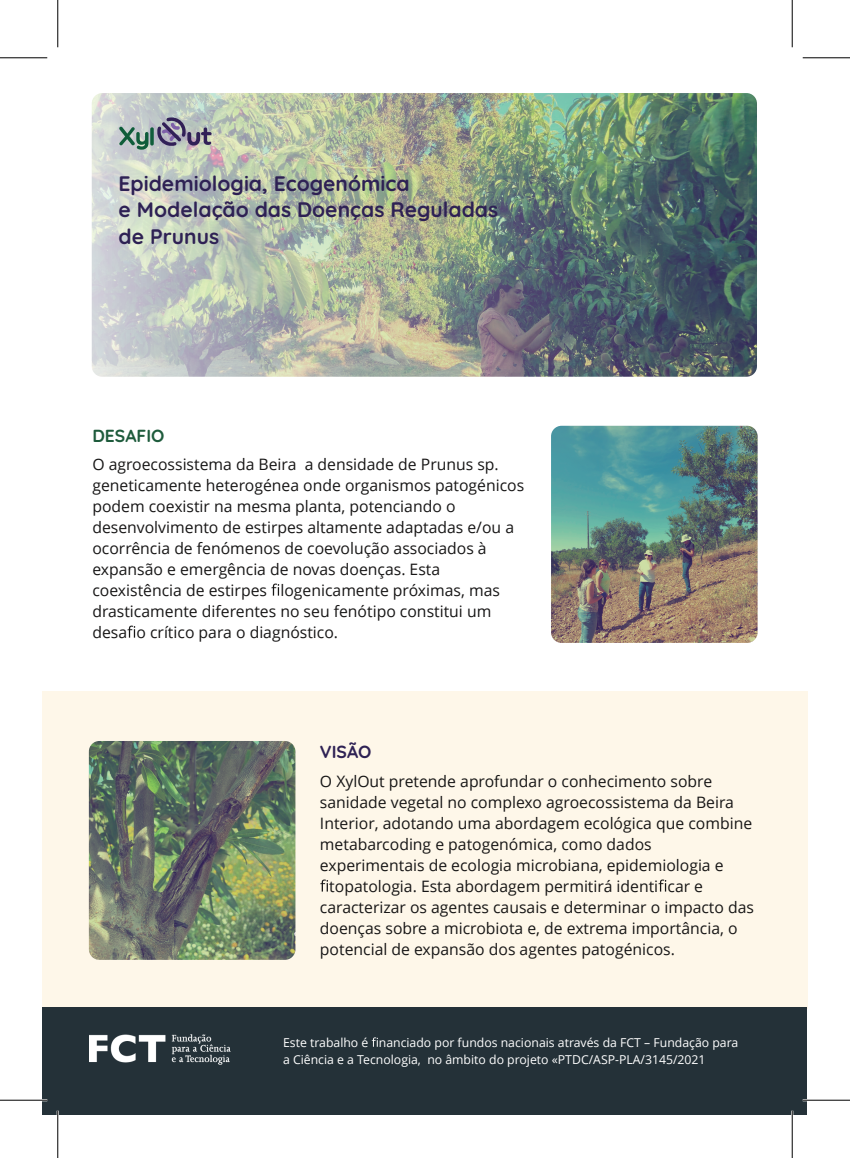
<style>
.page{position:relative;width:850px;height:1158px;background:#fff}
.page>*{position:absolute;margin:0;border:0;box-sizing:border-box;transform-origin:0 0}
.t1{font:700 21px/26.2px "Quicksand";color:#2e2154}
.t2{font:700 17.5px "Quicksand";color:#1e5b3c}
.t3{font:700 17.5px "Quicksand";color:#2e2154}
.t4{font:15.75px/21px "Open Sans";color:#171616}
.t5{font:12.25px/17.3px "Open Sans";color:#fff}
</style>
<div class="page">
<img style="left:92px;top:93px;width:665px;height:283px">
<svg style="left:119px;top:117px;width:93px;height:33px;background:#959ea4"></svg>
<div style="left:43px;top:691px;width:764px;height:317px;background:#fef7e9"></div>
<svg style="left:271px;top:583px;width:8px;height:12px"></svg>
<svg style="left:127px;top:625px;width:8px;height:12px"></svg>
<svg style="left:320px;top:879px;width:8px;height:12px"></svg>
<svg style="left:658px;top:879px;width:8px;height:12px"></svg>
<img style="left:551px;top:425px;width:206px;height:217px">
<img style="left:89px;top:741px;width:206px;height:218px">
<div style="left:43px;top:1006px;width:764px;height:108px;background:#243138"></div>
<svg style="left:372px;top:1037px;width:6px;height:9px"></svg>
<img style="left:89px;top:1034px;width:142px;height:30px">
<hr style="left:0;top:1098px;width:47px;height:3px;background:#fff">
<hr style="left:802px;top:1098px;width:48px;height:3px;background:#fff">
<hr style="left:57px;top:1110px;width:2px;height:47px;background:#fff">
<hr style="left:791px;top:1110px;width:2px;height:47px;background:#fff">
<hr style="left:0;top:57px;width:47px;height:1px;background:#000">
<hr style="left:802px;top:57px;width:48px;height:1px;background:#000">
<hr style="left:0;top:1099px;width:47px;height:1px;background:#000">
<hr style="left:802px;top:1099px;width:48px;height:1px;background:#000">
<hr style="left:57px;top:0;width:1px;height:47px;background:#000">
<hr style="left:57px;top:1110px;width:1px;height:47px;background:#000">
<hr style="left:792px;top:0;width:1px;height:47px;background:#000">
<hr style="left:792px;top:1110px;width:1px;height:47px;background:#000">
<h1 class="t1" style="left:119px;top:168px;width:381px">Epidemiologia, Ecogenómica<br>e Modelação das Doenças Reguladas de Prunus</h1>
<p class="t2" style="left:92px;top:421px;width:74px">DESAFIO</p>
<p class="t4" style="left:92px;top:453px;width:433px">O agroecossistema da Beira a densidade de Prunus sp. geneticamente heterogénea onde organismos patogénicos podem coexistir na mesma planta, potenciando o desenvolvimento de estirpes altamente adaptadas e/ou a ocorrência de fenómenos de coevolução associados à expansão e emergência de novas doenças. Esta coexistência de estirpes logenicamente próximas, mas drasticamente diferentes no seu fenótipo constitui um desa o crítico para o diagnóstico.</p>
<p class="t3" style="left:320px;top:738px;width:53px">VISÃO</p>
<p class="t4" style="left:320px;top:769px;width:394px">O XylOut pretende aprofundar o conhecimento sobre</p>
<p class="t4" style="left:320px;top:790px;width:415px">sanidade vegetal no complexo agroecossistema da Beira</p>
<p class="t4" style="left:320px;top:811px;width:434px">Interior, adotando uma abordagem ecológica que combine</p>
<p class="t4" style="left:320px;top:832px;width:333px">metabarcoding e patogenómica, como dados</p>
<p class="t4" style="left:320px;top:853px;width:405px">experimentais de ecologia microbiana, epidemiologia e</p>
<p class="t4" style="left:329px;top:874px;width:375px">topatologia. Esta abordagem permitirá identi car e</p>
<p class="t4" style="left:320px;top:895px;width:435px">caracterizar os agentes causais e determinar o impacto das</p>
<p class="t4" style="left:320px;top:916px;width:419px">doenças sobre a microbiota e, de extrema importância, o</p>
<p class="t4" style="left:320px;top:937px;width:356px">potencial de expansão dos agentes patogénicos.</p>
<p class="t5" style="left:283px;top:1033px;width:457px">Este trabalho é nanciado por fundos nacionais através da FCT – Fundação para a Ciência e a Tecnologia, no âmbito do projeto «PTDC/ASP-PLA/3145/2021</p>
</div>
